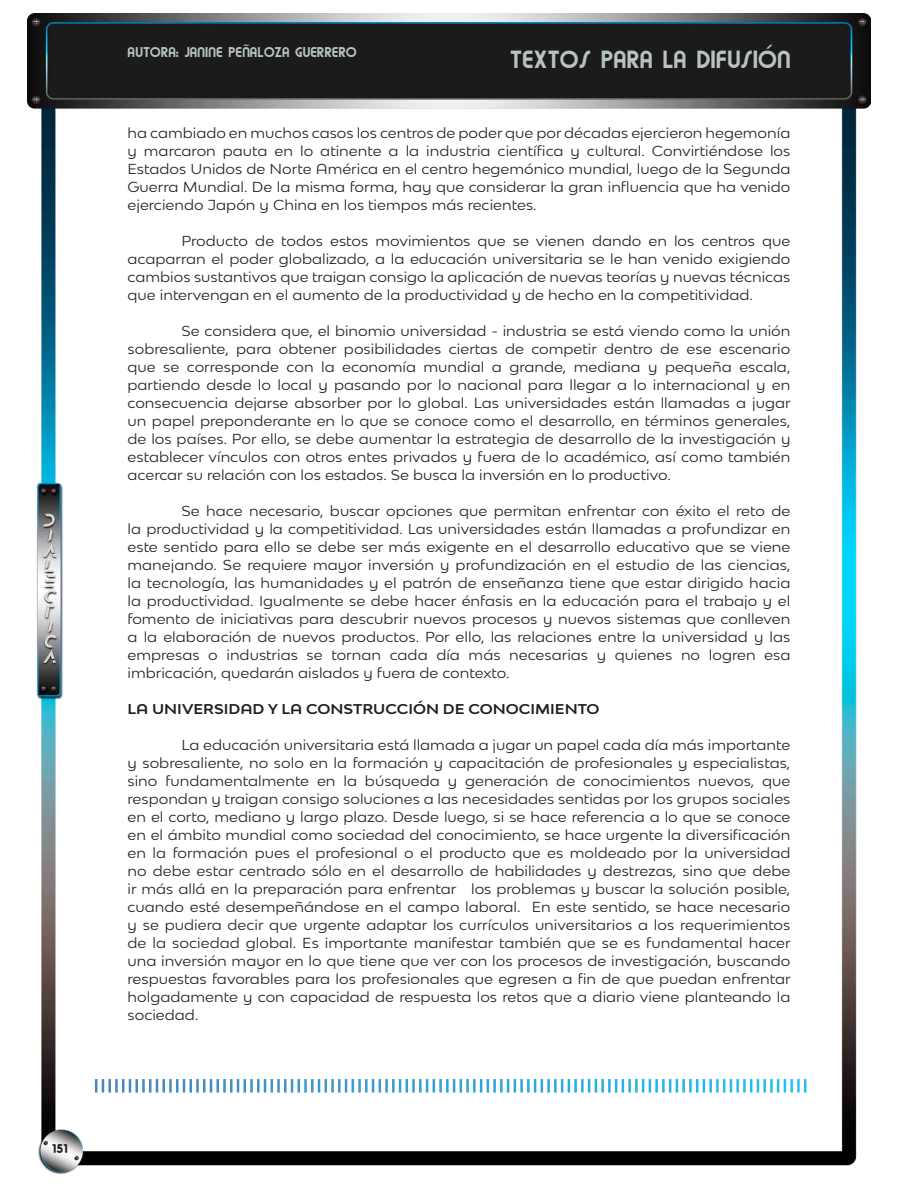
<style>
.page{position:relative;width:918px;height:1188px;background:#fff}
.page>*{position:absolute;margin:0;border:0;box-sizing:border-box;transform-origin:0 0}
.t1{font:21px "Brandish";color:#b8c3bf}
.t2{font:expanded 13.5px/18px "Bw Modelica SS01";color:#231f20;text-align:justify}
.t3{font:700 expanded 13.5px "Bw Modelica SS01";color:#231f20}
.t4{font:12px "Brandish";color:#b8c3bf}
.t5{font:700 12px "Oduda";color:#231f20}
</style>
<div class="page">
<img style="left:27px;top:14px;width:844px;height:1160px">
<svg style="left:95px;top:1079px;width:9px;height:14px"></svg>
<hr style="left:108px;top:1079px;width:3px;height:14px;background:#fff">
<hr style="left:115px;top:1079px;width:3px;height:14px;background:#fff">
<svg style="left:122px;top:1079px;width:9px;height:14px"></svg>
<hr style="left:135px;top:1079px;width:3px;height:14px;background:#fff">
<hr style="left:142px;top:1079px;width:3px;height:14px;background:#fff">
<hr style="left:149px;top:1079px;width:3px;height:14px;background:#fff">
<svg style="left:156px;top:1079px;width:2px;height:14px"></svg>
<hr style="left:162px;top:1079px;width:3px;height:14px;background:#fff">
<hr style="left:169px;top:1079px;width:3px;height:14px;background:#fff">
<hr style="left:176px;top:1079px;width:3px;height:14px;background:#fff">
<svg style="left:183px;top:1079px;width:2px;height:14px"></svg>
<hr style="left:189px;top:1079px;width:3px;height:14px;background:#fff">
<hr style="left:196px;top:1079px;width:3px;height:14px;background:#fff">
<hr style="left:203px;top:1079px;width:3px;height:14px;background:#fff">
<svg style="left:210px;top:1079px;width:2px;height:14px"></svg>
<hr style="left:216px;top:1079px;width:3px;height:14px;background:#fff">
<hr style="left:223px;top:1079px;width:3px;height:14px;background:#fff">
<hr style="left:230px;top:1079px;width:3px;height:14px;background:#fff">
<svg style="left:237px;top:1079px;width:9px;height:14px"></svg>
<hr style="left:250px;top:1079px;width:3px;height:14px;background:#fff">
<hr style="left:257px;top:1079px;width:3px;height:14px;background:#fff">
<svg style="left:264px;top:1079px;width:9px;height:14px"></svg>
<hr style="left:277px;top:1079px;width:3px;height:14px;background:#fff">
<hr style="left:284px;top:1079px;width:3px;height:14px;background:#fff">
<svg style="left:291px;top:1079px;width:9px;height:14px"></svg>
<hr style="left:304px;top:1079px;width:3px;height:14px;background:#fff">
<hr style="left:311px;top:1079px;width:3px;height:14px;background:#fff">
<svg style="left:318px;top:1079px;width:9px;height:14px"></svg>
<hr style="left:331px;top:1079px;width:3px;height:14px;background:#fff">
<hr style="left:338px;top:1079px;width:3px;height:14px;background:#fff">
<svg style="left:345px;top:1079px;width:9px;height:14px"></svg>
<hr style="left:358px;top:1079px;width:3px;height:14px;background:#fff">
<hr style="left:365px;top:1079px;width:3px;height:14px;background:#fff">
<svg style="left:372px;top:1079px;width:9px;height:14px"></svg>
<hr style="left:385px;top:1079px;width:3px;height:14px;background:#fff">
<hr style="left:392px;top:1079px;width:3px;height:14px;background:#fff">
<svg style="left:399px;top:1079px;width:9px;height:14px"></svg>
<hr style="left:412px;top:1079px;width:3px;height:14px;background:#fff">
<hr style="left:419px;top:1079px;width:3px;height:14px;background:#fff">
<svg style="left:426px;top:1079px;width:9px;height:14px"></svg>
<hr style="left:439px;top:1079px;width:3px;height:14px;background:#fff">
<hr style="left:446px;top:1079px;width:3px;height:14px;background:#fff">
<svg style="left:453px;top:1079px;width:9px;height:14px"></svg>
<hr style="left:466px;top:1079px;width:3px;height:14px;background:#fff">
<hr style="left:473px;top:1079px;width:3px;height:14px;background:#fff">
<svg style="left:480px;top:1079px;width:9px;height:14px"></svg>
<hr style="left:493px;top:1079px;width:3px;height:14px;background:#fff">
<hr style="left:500px;top:1079px;width:3px;height:14px;background:#fff">
<svg style="left:507px;top:1079px;width:9px;height:14px"></svg>
<hr style="left:520px;top:1079px;width:3px;height:14px;background:#fff">
<hr style="left:527px;top:1079px;width:3px;height:14px;background:#fff">
<svg style="left:534px;top:1079px;width:9px;height:14px"></svg>
<hr style="left:547px;top:1079px;width:3px;height:14px;background:#fff">
<hr style="left:554px;top:1079px;width:3px;height:14px;background:#fff">
<svg style="left:561px;top:1079px;width:9px;height:14px"></svg>
<hr style="left:574px;top:1079px;width:3px;height:14px;background:#fff">
<hr style="left:581px;top:1079px;width:3px;height:14px;background:#fff">
<svg style="left:588px;top:1079px;width:9px;height:14px"></svg>
<hr style="left:601px;top:1079px;width:3px;height:14px;background:#fff">
<hr style="left:608px;top:1079px;width:3px;height:14px;background:#fff">
<svg style="left:615px;top:1079px;width:9px;height:14px"></svg>
<hr style="left:628px;top:1079px;width:3px;height:14px;background:#fff">
<hr style="left:635px;top:1079px;width:3px;height:14px;background:#fff">
<svg style="left:642px;top:1079px;width:9px;height:14px"></svg>
<hr style="left:655px;top:1079px;width:3px;height:14px;background:#fff">
<hr style="left:662px;top:1079px;width:3px;height:14px;background:#fff">
<svg style="left:669px;top:1079px;width:9px;height:14px"></svg>
<hr style="left:682px;top:1079px;width:3px;height:14px;background:#fff">
<hr style="left:689px;top:1079px;width:3px;height:14px;background:#fff">
<svg style="left:696px;top:1079px;width:9px;height:14px"></svg>
<hr style="left:709px;top:1079px;width:3px;height:14px;background:#fff">
<hr style="left:716px;top:1079px;width:3px;height:14px;background:#fff">
<svg style="left:723px;top:1079px;width:9px;height:14px"></svg>
<hr style="left:736px;top:1079px;width:3px;height:14px;background:#fff">
<hr style="left:743px;top:1079px;width:3px;height:14px;background:#fff">
<svg style="left:750px;top:1079px;width:9px;height:14px"></svg>
<hr style="left:763px;top:1079px;width:3px;height:14px;background:#fff">
<hr style="left:770px;top:1079px;width:3px;height:14px;background:#fff">
<svg style="left:777px;top:1079px;width:9px;height:14px"></svg>
<hr style="left:790px;top:1079px;width:3px;height:14px;background:#fff">
<hr style="left:797px;top:1079px;width:3px;height:14px;background:#fff">
<svg style="left:804px;top:1079px;width:2px;height:14px"></svg>
<p class="t5" style="left:52px;top:1143px;width:17px">151</p>
<p class="t4" style="left:128px;top:44px;width:231px">AUTORA: JANINE PEÑALOZA GUERRERO</p>
<h1 class="t1" style="left:510px;top:44px;width:283px">TEXTOS PARA LA DIFUSIÓN</h1>
<p class="t2" style="left:128px;top:124px;width:664px">ha cambiado en muchos casos los centros de poder que por décadas ejercieron hegemonía y marcaron pauta en lo atinente a la industria científica y cultural. Convirtiéndose los Estados Unidos de Norte América en el centro hegemónico mundial, luego de la Segunda Guerra Mundial. De la misma forma, hay que considerar la gran influencia que ha venido ejerciendo Japón y China en los tiempos más recientes.</p>
<p class="t2" style="left:128px;top:232px;width:664px;text-indent:54px">Producto de todos estos movimientos que se vienen dando en los centros que acaparran el poder globalizado, a la educación universitaria se le han venido exigiendo cambios sustantivos que traigan consigo la aplicación de nuevas teorías y nuevas técnicas que intervengan en el aumento de la productividad y de hecho en la competitividad.</p>
<p class="t2" style="left:128px;top:322px;width:665px;text-indent:54px">Se considera que, el binomio universidad - industria se está viendo como la unión sobresaliente, para obtener posibilidades ciertas de competir dentro de ese escenario que se corresponde con la economía mundial a grande, mediana y pequeña escala, partiendo desde lo local y pasando por lo nacional para llegar a lo internacional y en consecuencia dejarse absorber por lo global. Las universidades están llamadas a jugar un papel preponderante en lo que se conoce como el desarrollo, en términos generales, de los países. Por ello, se debe aumentar la estrategia de desarrollo de la investigación y establecer vínculos con otros entes privados y fuera de lo académico, así como también acercar su relación con los estados. Se busca la inversión en lo productivo.</p>
<p class="t2" style="left:128px;top:502px;width:664px;text-indent:54px">Se hace necesario, buscar opciones que permitan enfrentar con éxito el reto de la productividad y la competitividad. Las universidades están llamadas a profundizar en este sentido para ello se debe ser más exigente en el desarrollo educativo que se viene manejando. Se requiere mayor inversión y profundización en el estudio de las ciencias, la tecnología, las humanidades y el patrón de enseñanza tiene que estar dirigido hacia la productividad. Igualmente se debe hacer énfasis en la educación para el trabajo y el fomento de iniciativas para descubrir nuevos procesos y nuevos sistemas que conlleven a la elaboración de nuevos productos. Por ello, las relaciones entre la universidad y las empresas o industrias se tornan cada día más necesarias y quienes no logren esa imbricación, quedarán aislados y fuera de contexto.</p>
<p class="t3" style="left:128px;top:700px;width:474px">LA UNIVERSIDAD Y LA CONSTRUCCIÓN DE CONOCIMIENTO</p>
<p class="t2" style="left:128px;top:736px;width:665px;text-indent:54px">La educación universitaria está llamada a jugar un papel cada día más importante y sobresaliente, no solo en la formación y capacitación de profesionales y especialistas, sino fundamentalmente en la búsqueda y generación de conocimientos nuevos, que respondan y traigan consigo soluciones a las necesidades sentidas por los grupos sociales en el corto, mediano y largo plazo. Desde luego, si se hace referencia a lo que se conoce en el ámbito mundial como sociedad del conocimiento, se hace urgente la diversificación en la formación pues el profesional o el producto que es moldeado por la universidad no debe estar centrado sólo en el desarrollo de habilidades y destrezas, sino que debe ir más allá en la preparación para enfrentar los problemas y buscar la solución posible, cuando esté desempeñándose en el campo laboral. En este sentido, se hace necesario y se pudiera decir que urgente adaptar los currículos universitarios a los requerimientos de la sociedad global. Es importante manifestar también que se es fundamental hacer una inversión mayor en lo que tiene que ver con los procesos de investigación, buscando respuestas favorables para los profesionales que egresen a fin de que puedan enfrentar holgadamente y con capacidad de respuesta los retos que a diario viene planteando la sociedad.</p>
</div>
